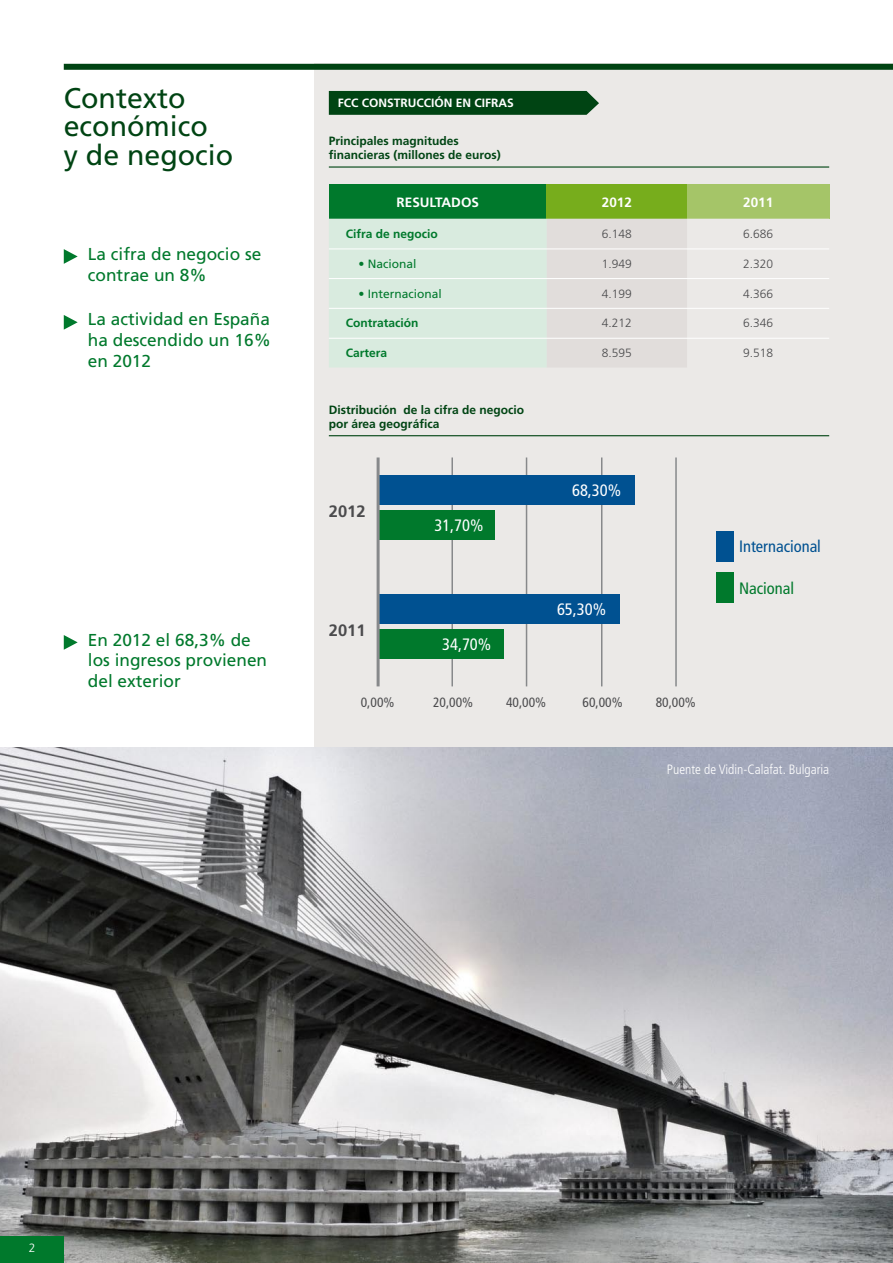
<style>
.page{position:relative;width:893px;height:1263px;background:#fff}
.page>*{position:absolute;margin:0;border:0;box-sizing:border-box;transform-origin:0 0}
.t1{font:28.5px/28.5px "Frutiger";color:#004413}
.t2{font:17.25px/21px "Frutiger";color:#00792c}
.t3{font:condensed 16.5px "Frutiger";color:#fff}
.t4{font:condensed 16.5px "Frutiger";color:#005191}
.t5{font:700 16.5px "Frutiger";color:#4b4b4d}
.t6{font:condensed 16.5px "Frutiger";color:#00792c}
.t7{font:300 condensed 13.5px "Frutiger";color:#fff}
.t8{font:condensed 13.5px "Frutiger";color:#4b4b4d}
.t9{font:700 13.5px "Frutiger";color:#fff}
.t10{font:700 12px/13.5px "Frutiger";color:#004413}
.t11{font:300 12px "Frutiger";color:#4b4b4d}
.t12{font:700 12px "Frutiger";color:#00792c}
.t13{font:12px "Frutiger";color:#00792c}
.t14{font:700 12px "Frutiger";color:#fff}
.t15{font:300 12px "Frutiger";color:#fff}
</style>
<div class="page">
<div style="left:315px;top:64px;width:578px;height:1199px;background:#ebe9e7"></div>
<div style="left:329px;top:185px;width:218px;height:34px;background:#00792c"></div>
<div style="left:547px;top:185px;width:140px;height:34px;background:#77ad1c"></div>
<div style="left:687px;top:185px;width:142px;height:34px;background:#a5c568"></div>
<svg style="left:329px;top:219px;width:500px;height:148px"></svg>
<hr style="left:451px;top:457px;width:2px;height:229px;background:#87898b">
<hr style="left:526px;top:457px;width:1px;height:229px;background:#87898b">
<hr style="left:601px;top:457px;width:1px;height:229px;background:#87898b">
<hr style="left:675px;top:457px;width:2px;height:229px;background:#87898b">
<div style="left:379px;top:475px;width:255px;height:29px;background:#005191"></div>
<div style="left:379px;top:511px;width:116px;height:29px;background:#00792c"></div>
<div style="left:379px;top:594px;width:240px;height:29px;background:#005191"></div>
<div style="left:379px;top:629px;width:125px;height:29px;background:#00792c"></div>
<hr style="left:377px;top:457px;width:3px;height:229px;background:#87898b">
<div style="left:716px;top:531px;width:18px;height:31px;background:#005191"></div>
<div style="left:716px;top:572px;width:18px;height:31px;background:#00792c"></div>
<svg style="left:64px;top:635px;width:14px;height:15px"></svg>
<div style="left:64px;top:64px;width:829px;height:6px;background:#004413"></div>
<hr style="left:329px;top:249px;width:500px;height:1px;background:#fff">
<hr style="left:329px;top:278px;width:500px;height:1px;background:#fff">
<hr style="left:329px;top:308px;width:500px;height:1px;background:#fff">
<hr style="left:329px;top:338px;width:500px;height:1px;background:#fff">
<hr style="left:329px;top:166px;width:500px;height:2px;background:#004413">
<hr style="left:329px;top:435px;width:500px;height:1px;background:#004413">
<img style="left:0;top:747px;width:893px;height:516px">
<div style="left:0;top:1236px;width:64px;height:27px;background:#00792c"></div>
<div style="left:329px;top:91px;width:270px;height:24px;background:#004413"></div>
<svg style="left:64px;top:249px;width:14px;height:15px"></svg>
<svg style="left:64px;top:315px;width:14px;height:15px"></svg>
<h1 class="t1" style="left:64px;top:84px;width:171px">Contexto económico<br>y de negocio</h1>
<p class="t2" style="left:88px;top:243px;width:175px">La cifra de negocio se contrae un 8%</p>
<p class="t2" style="left:88px;top:309px;width:185px;text-align:justify">La actividad en España ha descendido un 16% en 2012</p>
<p class="t2" style="left:88px;top:629px;width:181px">En 2012 el 68,3% de los ingresos provienen del exterior</p>
<p class="t14" style="left:338px;top:96px;width:178px">FCC CONSTRUCCIÓN EN CIFRAS</p>
<p class="t10" style="left:329px;top:134px;width:173px">Principales magnitudes financieras (millones de euros)</p>
<p class="t9" style="left:397px;top:194px;width:84px">RESULTADOS</p>
<p class="t9" style="left:602px;top:194px;width:32px">2012</p>
<p class="t9" style="left:743px;top:194px;width:32px">2011</p>
<p class="t12" style="left:346px;top:227px;width:94px">Cifra de negocio</p>
<p class="t11" style="left:602px;top:227px;width:32px">6.148</p>
<p class="t11" style="left:743px;top:227px;width:32px">6.686</p>
<p class="t13" style="left:359px;top:257px;width:60px">• Nacional</p>
<p class="t11" style="left:602px;top:257px;width:32px">1.949</p>
<p class="t11" style="left:743px;top:257px;width:32px">2.320</p>
<p class="t13" style="left:359px;top:286px;width:85px">• Internacional</p>
<p class="t11" style="left:602px;top:287px;width:32px">4.199</p>
<p class="t11" style="left:743px;top:287px;width:32px">4.366</p>
<p class="t12" style="left:346px;top:316px;width:74px">Contratación</p>
<p class="t11" style="left:602px;top:316px;width:32px">4.212</p>
<p class="t11" style="left:743px;top:316px;width:32px">6.346</p>
<p class="t12" style="left:346px;top:346px;width:43px">Cartera</p>
<p class="t11" style="left:602px;top:346px;width:32px">8.595</p>
<p class="t11" style="left:743px;top:346px;width:32px">9.518</p>
<p class="t10" style="left:329px;top:403px;width:197px">Distribución de la cifra de negocio por área geográfica</p>
<p class="t5" style="left:329px;top:501px;width:38px">2012</p>
<p class="t5" style="left:329px;top:620px;width:38px">2011</p>
<p class="t3" style="left:434px;top:516px;width:51px">31,70%</p>
<p class="t3" style="left:442px;top:634px;width:51px">34,70%</p>
<p class="t3" style="left:572px;top:481px;width:51px">68,30%</p>
<p class="t3" style="left:557px;top:599px;width:51px">65,30%</p>
<p class="t8" style="left:361px;top:694px;width:35px">0,00%</p>
<p class="t8" style="left:433px;top:694px;width:42px">20,00%</p>
<p class="t8" style="left:506px;top:694px;width:42px">40,00%</p>
<p class="t8" style="left:583px;top:694px;width:42px">60,00%</p>
<p class="t8" style="left:656px;top:694px;width:42px">80,00%</p>
<p class="t4" style="left:739px;top:537px;width:83px">Internacional</p>
<p class="t6" style="left:739px;top:578px;width:57px">Nacional</p>
<p class="t7" style="left:667px;top:761px;width:164px">Puente de Vidin-Calafat. Bulgaria</p>
<p class="t15" style="left:29px;top:1241px;width:8px">2</p>
</div>
